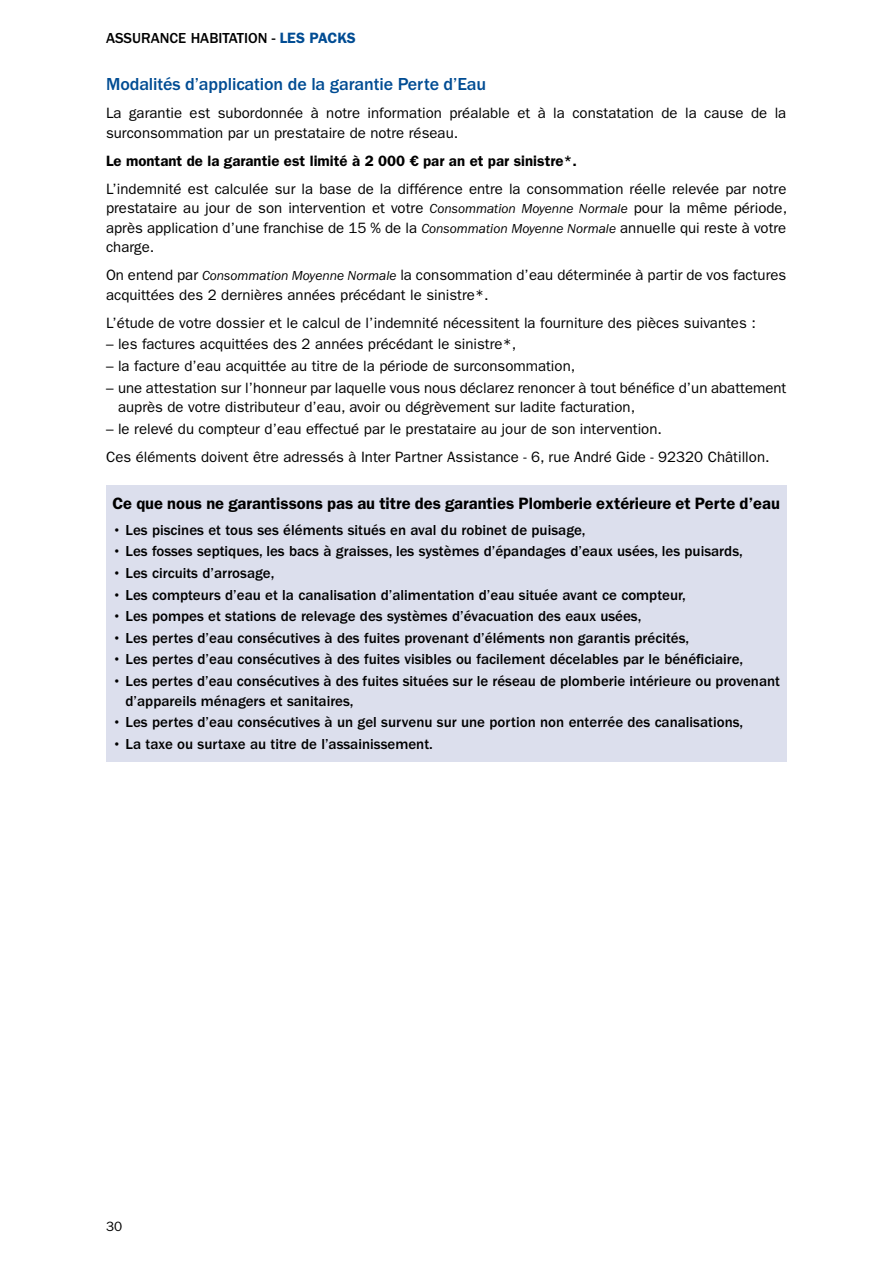
<style>
.page{position:relative;width:893px;height:1263px;background:#fff}
.page>*{position:absolute;margin:0;border:0;box-sizing:border-box;transform-origin:0 0}
.t1{font:500 18px "ITC Franklin Gothic Std";letter-spacing:-.005em;color:#004c93}
.t2{font:600 16.5px "ITC Franklin Gothic Std";color:#000}
.t3{font:15px/19.5px "ITC Franklin Gothic Std";color:#000}
.t4{font:500 15px/19.5px "ITC Franklin Gothic Std";color:#000}
.t5{font:600 15px "ITC Franklin Gothic Std";color:#000}
.t6{font:13.5px "ITC Franklin Gothic Std";color:#000}
.s1{font-weight:600;color:#004c93}
.s2{font-style:italic;font-size:13.5px}
</style>
<div class="page">
<div style="left:106px;top:485px;width:680px;height:276px;background:#dcdfed"></div>
<p class="t4" style="left:106px;top:28px;width:251px">ASSURANCE HABITATION - <span class="s1">LES PACKS</span></p>
<p class="t1" style="left:106px;top:74px;width:382px">Modalités d’application de la garantie Perte d’Eau</p>
<p class="t3" style="left:106px;top:103px;width:682px">La garantie est subordonnée à notre information préalable et à la constatation de la cause de la surconsommation par un prestataire de notre réseau.</p>
<p class="t5" style="left:106px;top:152px;width:473px">Le montant de la garantie est limité à 2 000 € par an et par sinistre*.</p>
<p class="t3" style="left:106px;top:179px;width:683px;text-align:justify">L’indemnité est calculée sur la base de la différence entre la consommation réelle relevée par notre prestataire au jour de son intervention et votre <span class="s2">Consommation Moyenne Normale</span> pour la même période, après application d’une franchise de 15 % de la <span class="s2">Consommation Moyenne Normale</span> annuelle qui reste à votre charge.</p>
<p class="t3" style="left:106px;top:265px;width:682px">On entend par <span class="s2">Consommation Moyenne Normale</span> la consommation d’eau déterminée à partir de vos factures acquittées des 2 dernières années précédant le sinistre*.</p>
<p class="t3" style="left:106px;top:313px;width:651px">L’étude de votre dossier et le calcul de l’indemnité nécessitent la fourniture des pièces suivantes :</p>
<p class="t3" style="left:106px;top:335px;width:412px">– les factures acquittées des 2 années précédant le sinistre*,</p>
<p class="t3" style="left:106px;top:356px;width:471px">– la facture d’eau acquittée au titre de la période de surconsommation,</p>
<p class="t3" style="left:118px;top:378px;width:670px;text-indent:-12px">– une attestation sur l’honneur par laquelle vous nous déclarez renoncer à tout bénéfice d’un abattement auprès de votre distributeur d’eau, avoir ou dégrèvement sur ladite facturation,</p>
<p class="t3" style="left:106px;top:415px;width:665px;line-height:28px">– le relevé du compteur d’eau effectué par le prestataire au jour de son intervention.<br>Ces éléments doivent être adressés à Inter Partner Assistance - 6, rue André Gide - 92320 Châtillon.</p>
<p class="t2" style="left:112px;top:493px;width:669px">Ce que nous ne garantissons pas au titre des garanties Plomberie extérieure et Perte d’eau</p>
<p class="t4" style="left:112px;top:520px;width:475px">• Les piscines et tous ses éléments situés en aval du robinet de puisage,</p>
<p class="t4" style="left:112px;top:542px;width:632px">• Les fosses septiques, les bacs à graisses, les systèmes d’épandages d’eaux usées, les puisards,</p>
<p class="t4" style="left:112px;top:563px;width:164px">• Les circuits d’arrosage,</p>
<p class="t4" style="left:112px;top:585px;width:575px">• Les compteurs d’eau et la canalisation d’alimentation d’eau située avant ce compteur,</p>
<p class="t4" style="left:112px;top:607px;width:531px">• Les pompes et stations de relevage des systèmes d’évacuation des eaux usées,</p>
<p class="t4" style="left:112px;top:628px;width:578px">• Les pertes d’eau consécutives à des fuites provenant d’éléments non garantis précités,</p>
<p class="t4" style="left:112px;top:650px;width:632px">• Les pertes d’eau consécutives à des fuites visibles ou facilement décelables par le bénéficiaire,</p>
<p class="t4" style="left:126px;top:671px;width:656px;text-indent:-13px">• Les pertes d’eau consécutives à des fuites situées sur le réseau de plomberie intérieure ou provenant d’appareils ménagers et sanitaires,</p>
<p class="t4" style="left:112px;top:713px;width:632px">• Les pertes d’eau consécutives à un gel survenu sur une portion non enterrée des canalisations,</p>
<p class="t4" style="left:112px;top:734px;width:322px">• La taxe ou surtaxe au titre de l’assainissement.</p>
<p class="t6" style="left:106px;top:1218px;width:18px">30</p>
</div>
